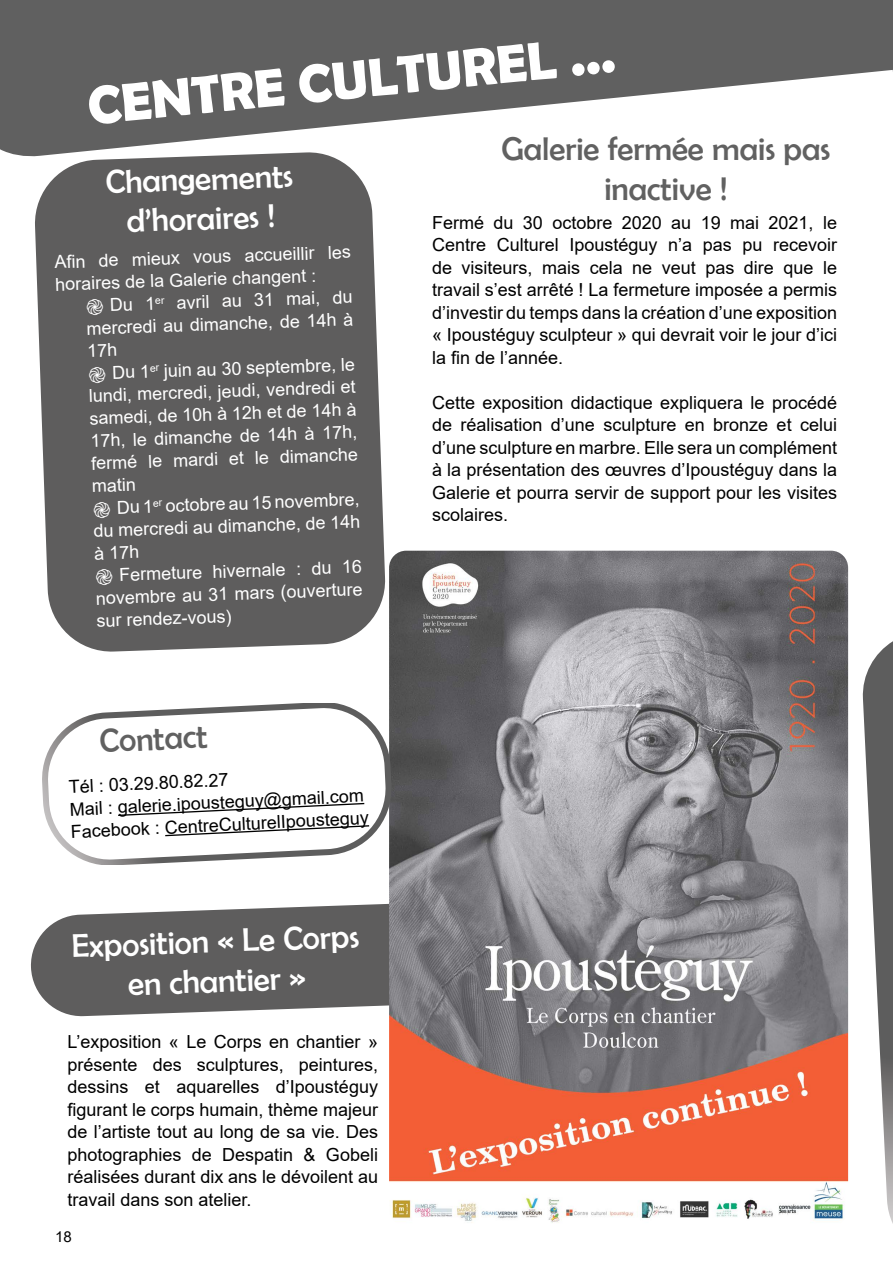
<style>
.page{position:relative;width:893px;height:1263px;background:#fff}
.page>*{position:absolute;margin:0;border:0;box-sizing:border-box;transform-origin:0 0}
.t1{font:700 54px "Berlin Sans FB Demi";color:#fff}
.t2{font:33px/39.6px "Berlin Sans FB";color:#fff;text-align:center}
.t3{font:33px/39.6px "Berlin Sans FB";color:#616161;text-align:center}
.t4{font:18px/22.5px "Arial";color:#000;text-align:justify}
.t5{font:18px/22.5px "Arial";color:#fff}
.t6{font:15px "Arial";color:#000}
</style>
<div class="page">
<svg style="left:862px;top:641px;width:31px;height:583px"></svg>
<svg style="left:31px;top:903px;width:358px;height:114px;background:#747373"></svg>
<svg style="left:0;top:0;width:893px;height:157px;fill:#606060"></svg>
<svg style="left:34px;top:151px;width:352px;height:501px;background:#757474"></svg>
<img style="left:389px;top:551px;width:459px;height:672px">
<svg style="left:42px;top:703px;width:351px;height:161px"></svg>
<svg style="left:117px;top:802px;width:249px;height:15px"></svg>
<svg style="left:164px;top:824px;width:206px;height:13px"></svg>
<h1 class="t1" style="left:85px;top:76px;width:531px;rotate:-6deg">CENTRE CULTUREL ...</h1>
<h2 class="t3" style="left:502px;top:129px;width:330px">Galerie fermée mais pas inactive !</h2>
<p class="t4" style="left:432px;top:211px;width:406px">Fermé du 30 octobre 2020 au 19 mai 2021, le Centre Culturel Ipoustéguy n’a pas pu recevoir de visiteurs, mais cela ne veut pas dire que le travail s’est arrêté ! La fermeture imposée a permis d’investir du temps dans la création d’une exposition « Ipoustéguy sculpteur » qui devrait voir le jour d’ici la fin de l’année.</p>
<p class="t4" style="left:432px;top:391px;width:406px">Cette exposition didactique expliquera le procédé de réalisation d’une sculpture en bronze et celui d’une sculpture en marbre. Elle sera un complément à la présentation des œuvres d’Ipoustéguy dans la Galerie et pourra servir de support pour les visites scolaires.</p>
<h2 class="t2" style="left:105px;top:162px;width:189px;rotate:-2deg">Changements d’horaires !</h2>
<p class="t5" style="left:54px;top:251px;width:298px;rotate:-2deg">Afi n de mieux vous accueillir les horaires de la Galerie changent :</p>
<p class="t5" style="left:85px;top:294px;width:268px;rotate:-2deg">֎ Du 1<sup>er</sup> avril au 31 mai, du mercredi au dimanche, de 14h à<br>17h<br>֎ Du 1<sup>er</sup> juin au 30 septembre, le lundi, mercredi, jeudi, vendredi et samedi, de 10h à 12h et de 14h à<br>17h, le dimanche de 14h à 17h, fermé le mardi et le dimanche matin<br>֎ Du 1<sup>er</sup> octobre au 15 novembre, du mercredi au dimanche, de 14h à 17h<br>֎ Fermeture hivernale : du 16 novembre au 31 mars (ouverture sur rendez-vous)</p>
<h2 class="t3" style="left:99px;top:721px;width:109px;rotate:-3deg">Contact</h2>
<p class="t4" style="left:68px;top:776px;width:300px;text-align:left;rotate:-3deg">Tél : 03.29.80.82.27<br>Mail : galerie.ipousteguy@gmail.com<br>Facebook : CentreCulturelIpousteguy</p>
<h2 class="t2" style="left:71px;top:926px;width:289px;rotate:-2deg">Exposition « Le Corps en chantier »</h2>
<p class="t4" style="left:68px;top:1030px;width:312px">L’exposition « Le Corps en chantier » présente des sculptures, peintures, dessins et aquarelles d’Ipoustéguy figurant le corps humain, thème majeur de l’artiste tout au long de sa vie. Des photographies de Despatin &amp; Gobeli réalisées durant dix ans le dévoilent au travail dans son atelier.</p>
<p class="t6" style="left:55px;top:1226px;width:18px">18</p>
</div>
